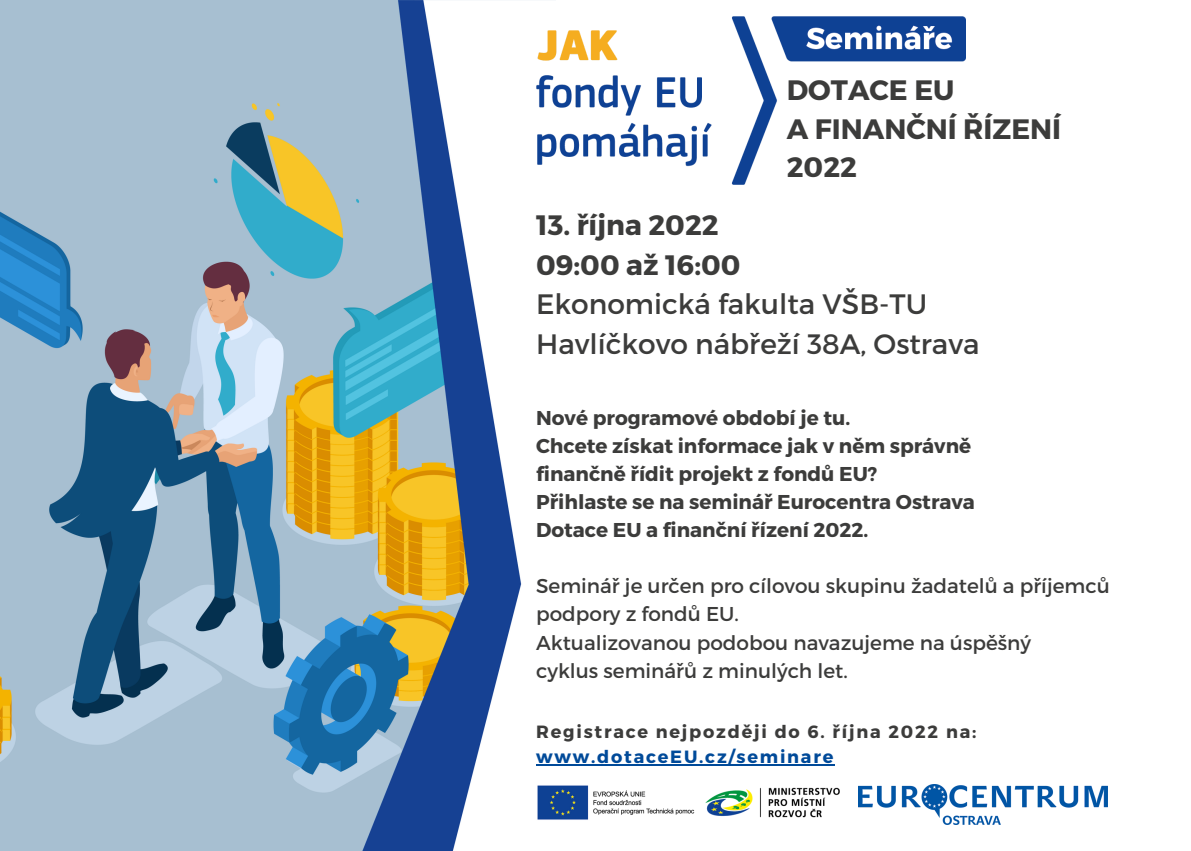
<style>
.page{position:relative;width:1191px;height:851px;background:#fff}
.page>*{position:absolute;margin:0;border:0;box-sizing:border-box;transform-origin:0 0}
.t1{font:700 28px/38.2px "Montserrat";color:#3c3c3b}
.t2{font:28px/39.8px "Montserrat";color:#3c3c3b}
.t3{font:700 20px/28px "Montserrat";color:#3c3c3b}
.t4{font:20px/28px "Montserrat";color:#3c3c3b}
.t5{font:700 17.8px "Montserrat";letter-spacing:.1em;color:#3c3c3b}
.t6{font:700 17.8px "Montserrat";letter-spacing:.1em;color:#004a99}
</style>
<div class="page">
<img style="left:0;top:0;width:361px;height:850px">
<img style="left:361px;top:0;width:640px;height:850px">
<img style="left:536px;top:784px;width:308px;height:36px">
<hr style="left:536px;top:764px;width:299px;height:2px;background:#004a99">
<img style="left:536px;top:16px;width:430px;height:168px">
<img style="left:858px;top:784px;width:250px;height:40px">
<h1 class="t1" style="left:787px;top:70px;width:276px">DOTACE EU<br>A FINANČNÍ ŘÍZENÍ<br>2022</h1>
<h1 class="t1" style="left:536px;top:203px;width:206px;line-height:39.8px">13. října 2022<br>09:00 až 16:00</h1>
<h1 class="t2" style="left:536px;top:283px;width:445px">Ekonomická fakulta VŠB-TU<br>Havlíčkovo nábřeží 38A, Ostrava</h1>
<p class="t3" style="left:536px;top:403px;width:440px">Nové programové období je tu.<br>Chcete získat informace jak v něm správně finančně řídit projekt z fondů EU?<br>Přihlaste se na seminář Eurocentra Ostrava Dotace EU a finanční řízení 2022.</p>
<p class="t4" style="left:536px;top:571px;width:575px">Seminář je určen pro cílovou skupinu žadatelů a příjemců podpory z fondů EU.<br>Aktualizovanou podobou navazujeme na úspěšný<br>cyklus seminářů z minulých let.</p>
<p class="t5" style="left:536px;top:720px;width:442px">Registrace nejpozději do 6. října 2022 na:</p>
<p class="t6" style="left:536px;top:745px;width:299px">www.dotaceEU.cz/seminare</p>
</div>
